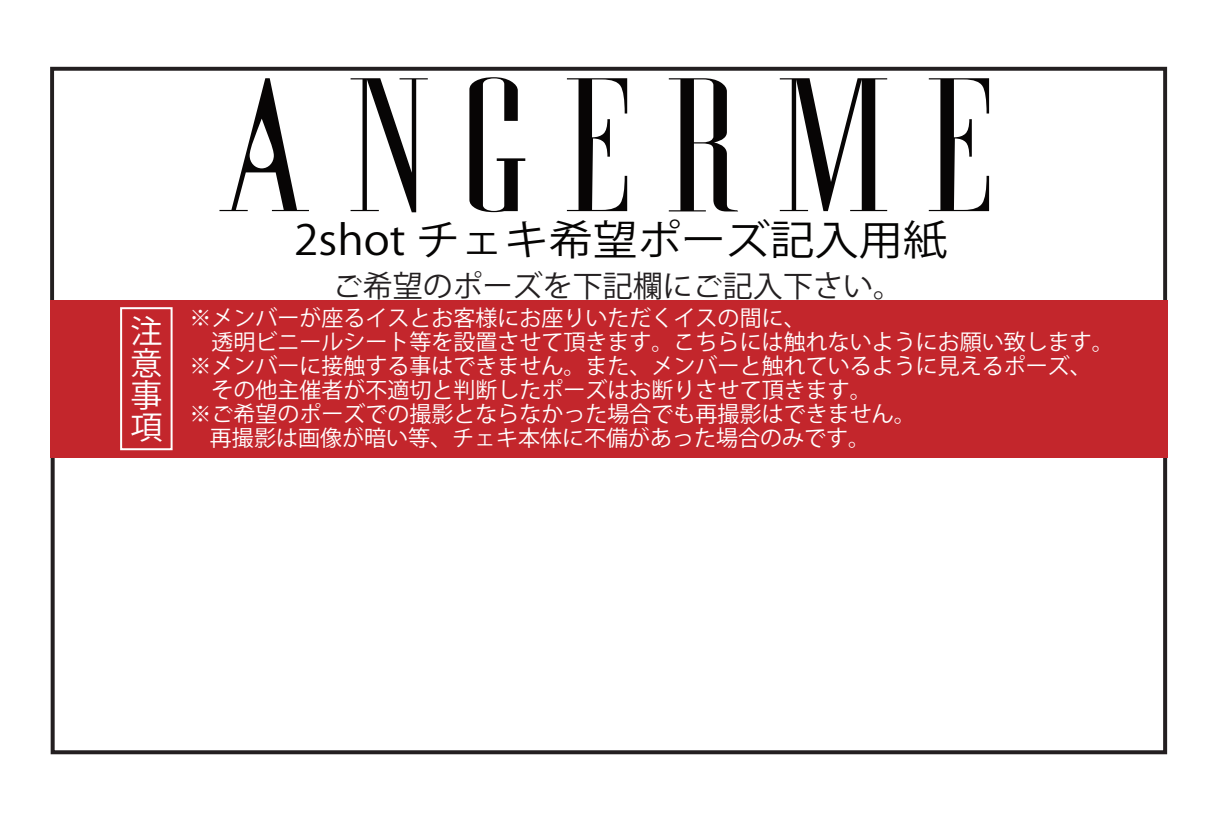
<style>
.page{position:relative;width:1225px;height:828px;background:#fff}
.page>*{position:absolute;margin:0;border:0;box-sizing:border-box;transform-origin:0 0}
.t1{font:41.2px "Koz Go Pr 6 N Heavy 83 pv RKSJ H";color:#050403;scale:1.08 1}
.t2{font:32px "Koz Go Std Heavy 83 pv RKSJ H";color:#fff}
.t3{font:30px "Koz Go Std Heavy 83 pv RKSJ H";color:#231f20}
.t4{font:22px "Koz Go Std Heavy 83 pv RKSJ H";color:#fff}
.s1{font-family:"Koz Go Pr 6 N"}
</style>
<div class="page">
<div style="left:51px;top:453px;width:1116px;height:301px;border:4px solid #231f20"></div>
<div style="left:50px;top:300px;width:1117px;height:157px;background:#c3262c"></div>
<div style="left:120px;top:307px;width:53px;height:143px;border:2px solid #fff"></div>
<svg style="left:350px;top:78px;width:78px;height:134px"></svg>
<svg style="left:469px;top:77px;width:56px;height:135px"></svg>
<svg style="left:567px;top:78px;width:60px;height:133px"></svg>
<svg style="left:669px;top:78px;width:69px;height:133px"></svg>
<svg style="left:780px;top:78px;width:107px;height:133px"></svg>
<svg style="left:928px;top:78px;width:61px;height:133px"></svg>
<svg style="left:219px;top:78px;width:90px;height:133px"></svg>
<h2 class="t2" style="left:130px;top:313px;width:33px">注</h2>
<h2 class="t2" style="left:130px;top:345px;width:33px">意</h2>
<h2 class="t2" style="left:130px;top:377px;width:33px">事</h2>
<h2 class="t2" style="left:130px;top:409px;width:33px">項</h2>
<h1 class="t1" style="left:294px;top:217px;width:606px">2shot チェキ希望ポーズ記入用紙</h1>
<h3 class="t3" style="left:333px;top:269px;width:571px">ご希望のポーズを下記欄にご記入下さい。</h3>
<p class="t4" style="left:189px;top:306px;width:617px">※メンバーが座るイスとお客様にお座りいただく<span class="s1">イスの間に、</span></p>
<p class="t4" style="left:174px;top:330px;width:941px">　 透明ビニールシート等を設置させて頂きます。こちらには触れないようにお願い致します。</p>
<p class="t4" style="left:189px;top:354px;width:903px">※メンバーに接触する事はできません。また、メンバーと触れているように見えるポーズ、</p>
<p class="t4" style="left:174px;top:378px;width:699px">　 その他主催者が不適切と判断したポーズはお断りさせて頂きます。</p>
<p class="t4" style="left:189px;top:402px;width:727px">※ご希望のポーズでの撮影とならなかった場合でも再撮影はできません。</p>
<p class="t4" style="left:210px;top:426px;width:661px">再撮影は画像が暗い等、チェキ本体に不備があった場合のみです。</p>
</div>
